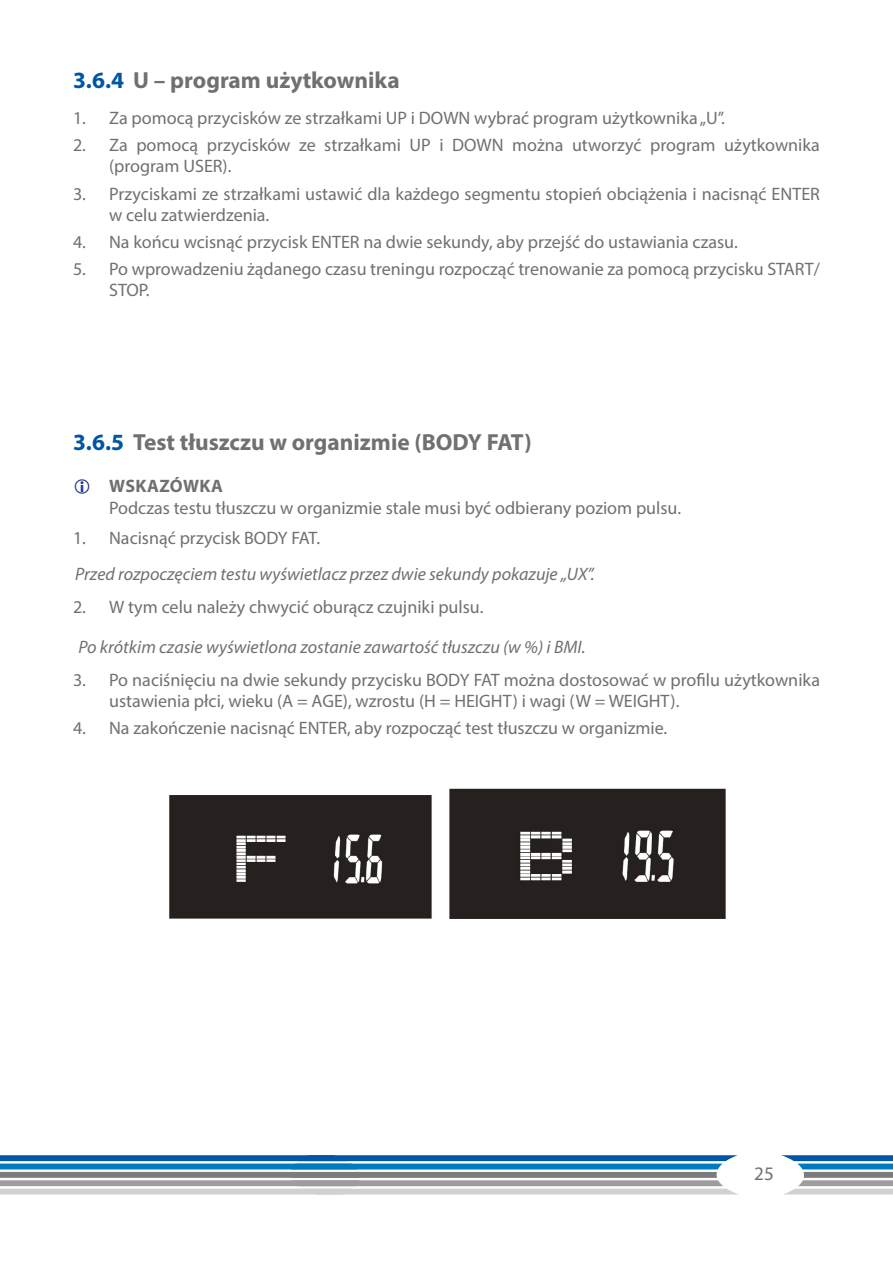
<style>
.page{position:relative;width:893px;height:1263px;background:#fff}
.page>*{position:absolute;margin:0;border:0;box-sizing:border-box;transform-origin:0 0}
.t1{font:700 23.4px "Myriad Pro";color:#70706f}
.t2{font:19.2px "Myriad Pro";color:#70706f}
.Text_Hinweise{font:18px/21.1px "Myriad Pro";color:#70706f}
.t3{font:italic 18px "Myriad Pro";color:#70706f}
.t4{font:700 18px "Myriad Pro";letter-spacing:.02em;color:#70706f}
.s1{color:#0056a4}
</style>
<div class="page">
<img style="left:169px;top:789px;width:557px;height:129px">
<svg style="left:781px;top:1155px;width:112px;height:39px"></svg>
<svg style="left:0;top:1155px;width:738px;height:39px"></svg>
<p class="t1" style="left:73px;top:64px;width:328px"><span class="s1">3.6.4</span> U – program użytkownika</p>
<p class="Text_Hinweise" style="left:73px;top:107px;width:653px">1. Za pomocą przycisków ze strzałkami UP i DOWN wybrać program użytkownika „U”.</p>
<p class="Text_Hinweise" style="left:109px;top:134px;width:712px;text-indent:-36px">2. Za pomocą przycisków ze strzałkami UP i DOWN można utworzyć program użytkownika (program USER).</p>
<p class="Text_Hinweise" style="left:109px;top:183px;width:712px;text-indent:-36px">3. Przyciskami ze strzałkami ustawić dla każdego segmentu stopień obciążenia i nacisnąć ENTER w celu zatwierdzenia.</p>
<p class="Text_Hinweise" style="left:73px;top:231px;width:666px">4. Na końcu wcisnąć przycisk ENTER na dwie sekundy, aby przejść do ustawiania czasu.</p>
<p class="Text_Hinweise" style="left:109px;top:258px;width:712px;text-indent:-36px">5. Po wprowadzeniu żądanego czasu treningu rozpocząć trenowanie za pomocą przycisku START/<br>STOP.</p>
<p class="t1" style="left:73px;top:427px;width:460px"><span class="s1">3.6.5</span> Test tłuszczu w organizmie (BODY FAT)</p>
<p class="t4" style="left:109px;top:474px;width:115px">WSKAZÓWKA</p>
<p class="Text_Hinweise" style="left:109px;top:497px;width:573px">Podczas testu tłuszczu w organizmie stale musi być odbierany poziom pulsu.</p>
<p class="Text_Hinweise" style="left:73px;top:527px;width:249px">1. Nacisnąć przycisk BODY FAT.</p>
<p class="t3" style="left:75px;top:563px;width:521px">Przed rozpoczęciem testu wyświetlacz przez dwie sekundy pokazuje „UX”.</p>
<p class="Text_Hinweise" style="left:73px;top:597px;width:412px">2. W tym celu należy chwycić oburącz czujniki pulsu.</p>
<p class="t3" style="left:78px;top:636px;width:509px">Po krótkim czasie wyświetlona zostanie zawartość tłuszczu (w %) i BMI.</p>
<p class="Text_Hinweise" style="left:109px;top:669px;width:712px;text-indent:-36px">3. Po naciśnięciu na dwie sekundy przycisku BODY FAT można dostosować w profilu użytkownika ustawienia płci, wieku (A = AGE), wzrostu (H = HEIGHT) i wagi (W = WEIGHT).</p>
<p class="Text_Hinweise" style="left:73px;top:717px;width:596px">4. Na zakończenie nacisnąć ENTER, aby rozpocząć test tłuszczu w organizmie.</p>
<p class="t2" style="left:754px;top:1162px;width:21px">25</p>
</div>
